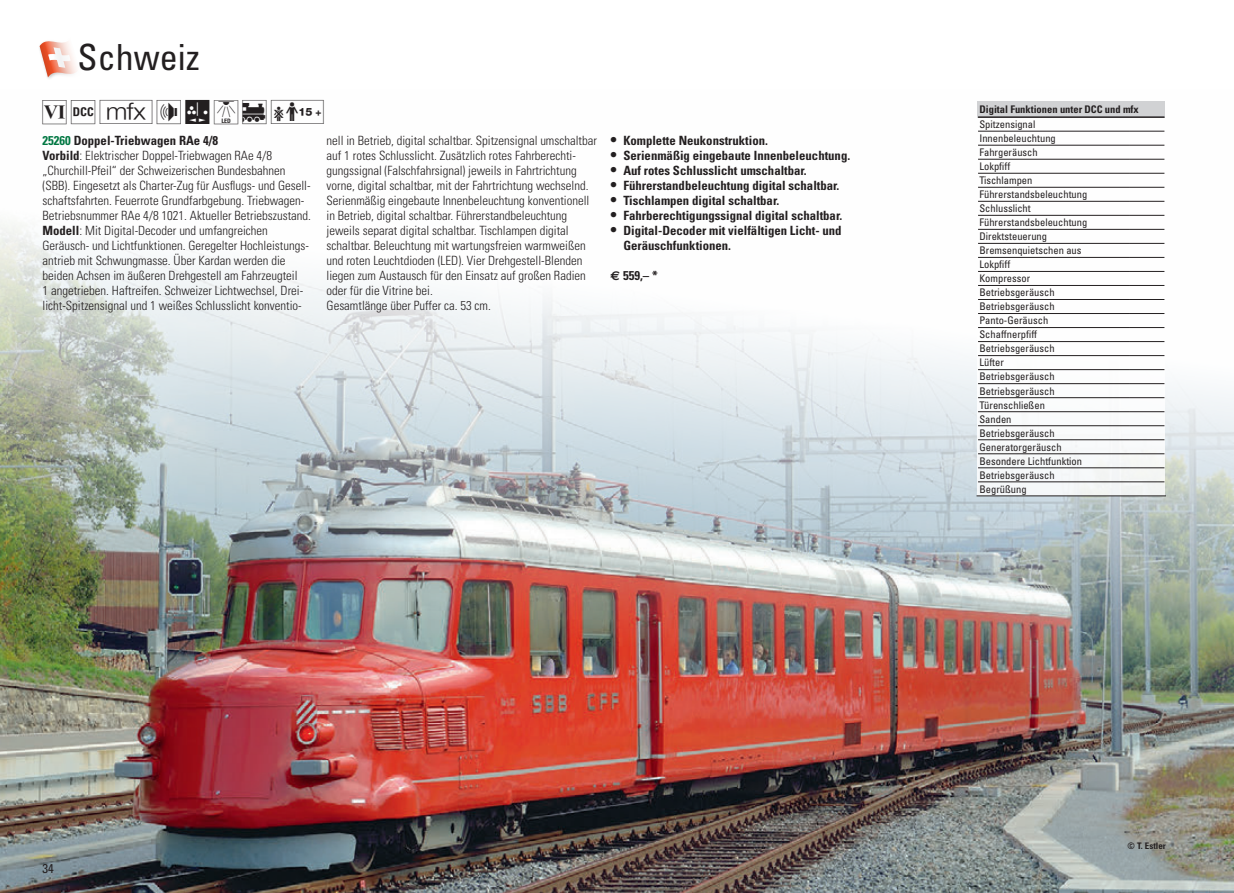
<style>
.page{position:relative;width:1234px;height:893px;background:#fff}
.page>*{position:absolute;margin:0;border:0;box-sizing:border-box;transform-origin:0 0}
.t1{font:condensed 36px "Univers LT Std";color:#231f20}
.t2{font:30px "Trix Piktos";color:#231f20}
.t3{font:300 condensed 12.75px/15px "Univers LT Std";color:#231f20}
.t4{font:700 condensed 12.75px/15px "Univers LT Std";color:#231f20}
.t5{font:condensed 12.75px "Univers LT Std";color:#231f20}
.t6{font:condensed 10.5px/14.1px "Univers LT Std";color:#231f20}
.t7{font:700 condensed 10.5px "Univers LT Std";color:#231f20}
.t8{font:700 condensed 9px "Univers LT Std";color:#231f20}
.s1{color:#007742}
.s2{font-weight:700}
.s3{font-size:15px}
.s4{font-family:"Euro Sans";font-stretch:normal}
</style>
<div class="page">
<svg style="left:40px;top:41px;width:37px;height:38px"></svg>
<img style="left:0;top:101px;width:1233px;height:792px">
<div style="left:977px;top:101px;width:187px;height:394px;background:#fff"></div>
<div style="left:977px;top:101px;width:187px;height:16px;background:#d1d2d4"></div>
<hr style="left:977px;top:117px;width:151px;height:1px;background:#231f20">
<hr style="left:1128px;top:117px;width:36px;height:1px;background:#231f20">
<hr style="left:977px;top:131px;width:151px;height:1px;background:#231f20">
<hr style="left:1128px;top:131px;width:36px;height:1px;background:#231f20">
<hr style="left:977px;top:145px;width:151px;height:1px;background:#231f20">
<hr style="left:1128px;top:145px;width:36px;height:1px;background:#231f20">
<hr style="left:977px;top:159px;width:151px;height:1px;background:#231f20">
<hr style="left:1128px;top:159px;width:36px;height:1px;background:#231f20">
<hr style="left:977px;top:173px;width:151px;height:1px;background:#231f20">
<hr style="left:1128px;top:173px;width:36px;height:1px;background:#231f20">
<hr style="left:977px;top:187px;width:151px;height:1px;background:#231f20">
<hr style="left:1128px;top:187px;width:36px;height:1px;background:#231f20">
<hr style="left:977px;top:201px;width:151px;height:1px;background:#231f20">
<hr style="left:1128px;top:201px;width:36px;height:1px;background:#231f20">
<hr style="left:977px;top:215px;width:151px;height:1px;background:#231f20">
<hr style="left:1128px;top:215px;width:36px;height:1px;background:#231f20">
<hr style="left:977px;top:229px;width:151px;height:1px;background:#231f20">
<hr style="left:1128px;top:229px;width:36px;height:1px;background:#231f20">
<hr style="left:977px;top:243px;width:151px;height:1px;background:#231f20">
<hr style="left:1128px;top:243px;width:36px;height:1px;background:#231f20">
<hr style="left:977px;top:257px;width:151px;height:1px;background:#231f20">
<hr style="left:1128px;top:257px;width:36px;height:1px;background:#231f20">
<hr style="left:977px;top:271px;width:151px;height:1px;background:#231f20">
<hr style="left:1128px;top:271px;width:36px;height:1px;background:#231f20">
<hr style="left:977px;top:285px;width:151px;height:1px;background:#231f20">
<hr style="left:1128px;top:285px;width:36px;height:1px;background:#231f20">
<hr style="left:977px;top:299px;width:151px;height:1px;background:#231f20">
<hr style="left:1128px;top:299px;width:36px;height:1px;background:#231f20">
<hr style="left:977px;top:313px;width:151px;height:1px;background:#231f20">
<hr style="left:1128px;top:313px;width:36px;height:1px;background:#231f20">
<hr style="left:977px;top:327px;width:151px;height:1px;background:#231f20">
<hr style="left:1128px;top:327px;width:36px;height:1px;background:#231f20">
<hr style="left:977px;top:341px;width:151px;height:1px;background:#231f20">
<hr style="left:1128px;top:341px;width:36px;height:1px;background:#231f20">
<hr style="left:977px;top:355px;width:151px;height:1px;background:#231f20">
<hr style="left:1128px;top:355px;width:36px;height:1px;background:#231f20">
<hr style="left:977px;top:369px;width:151px;height:1px;background:#231f20">
<hr style="left:1128px;top:369px;width:36px;height:1px;background:#231f20">
<hr style="left:977px;top:383px;width:151px;height:1px;background:#231f20">
<hr style="left:1128px;top:383px;width:36px;height:1px;background:#231f20">
<hr style="left:977px;top:397px;width:151px;height:1px;background:#231f20">
<hr style="left:1128px;top:397px;width:36px;height:1px;background:#231f20">
<hr style="left:977px;top:411px;width:151px;height:1px;background:#231f20">
<hr style="left:1128px;top:411px;width:36px;height:1px;background:#231f20">
<hr style="left:977px;top:425px;width:151px;height:1px;background:#231f20">
<hr style="left:1128px;top:425px;width:36px;height:1px;background:#231f20">
<hr style="left:977px;top:439px;width:151px;height:1px;background:#231f20">
<hr style="left:1128px;top:439px;width:36px;height:1px;background:#231f20">
<hr style="left:977px;top:454px;width:151px;height:1px;background:#231f20">
<hr style="left:1128px;top:454px;width:36px;height:1px;background:#231f20">
<hr style="left:977px;top:468px;width:151px;height:1px;background:#231f20">
<hr style="left:1128px;top:468px;width:36px;height:1px;background:#231f20">
<hr style="left:977px;top:482px;width:151px;height:1px;background:#231f20">
<hr style="left:1128px;top:482px;width:36px;height:1px;background:#231f20">
<hr style="left:976px;top:496px;width:152px;height:1px;background:#231f20">
<hr style="left:1128px;top:496px;width:37px;height:1px;background:#231f20">
<h1 class="t1" style="left:78px;top:35px;width:124px">Schweiz</h1>
<h2 class="t2" style="left:43px;top:96px;width:287px">_§`!M(Z\</h2>
<p class="t4" style="left:43px;top:133px;width:177px"><span class="s1">25260</span> Doppel-Triebwagen RAe 4/8</p>
<p class="t3" style="left:326px;top:133px;width:272px">nell in Betrieb, digital schaltbar. Spitzensignal umschaltbar auf 1 rotes Schlusslicht. Zusätzlich rotes Fahrberechti&shy;gungssignal (Falschfahrsignal) jeweils in Fahrtrichtung vorne, digital schaltbar, mit der Fahrtrichtung wechselnd.<br>Serienmäßig eingebaute Innenbeleuchtung konventionell in Betrieb, digital schaltbar. Führerstandbeleuchtung jeweils separat digital schaltbar. Tischlampen digital schaltbar. Beleuchtung mit wartungsfreien warmweißen und roten Leuchtdioden (LED). Vier Drehgestell-Blenden liegen zum Austausch für den Einsatz auf großen Radien oder für die Vitrine bei.<br>Gesamtlänge über Puffer ca. 53 cm.</p>
<p class="t3" style="left:43px;top:148px;width:270px"><span class="s2">Vorbild</span>: Elektrischer Doppel-Triebwagen RAe 4/8 „Churchill-Pfeil“ der Schweizerischen Bundesbahnen (SBB). Eingesetzt als Charter-Zug für Ausflugs- und Gesell&shy;schaftsfahrten. Feuerrote Grundfarbgebung. Triebwagen-Betriebsnummer RAe 4/8 1021. Aktueller Betriebszustand.<br><span class="s2">Modell</span>: Mit Digital-Decoder und umfangreichen Geräusch- und Lichtfunktionen. Geregelter Hochleistungs&shy;antrieb mit Schwungmasse. Über Kardan werden die beiden Achsen im äußeren Drehgestell am Fahrzeugteil<br>1 angetrieben. Haftreifen. Schweizer Lichtwechsel, Drei&shy;licht-Spitzensignal und 1 weißes Schlusslicht konventio-</p>
<p class="t4" style="left:610px;top:133px;width:159px"><span class="s3">•</span> Komplette Neukonstruktion.</p>
<p class="t4" style="left:610px;top:148px;width:241px"><span class="s3">•</span> Serienmäßig eingebaute Innenbeleuchtung.</p>
<p class="t4" style="left:610px;top:163px;width:198px"><span class="s3">•</span> Auf rotes Schlusslicht umschaltbar.</p>
<p class="t4" style="left:610px;top:178px;width:230px"><span class="s3">•</span> Führerstandbeleuchtung digital schaltbar.</p>
<p class="t4" style="left:610px;top:193px;width:170px"><span class="s3">•</span> Tischlampen digital schaltbar.</p>
<p class="t4" style="left:610px;top:208px;width:233px"><span class="s3">•</span> Fahrberechtigungssignal digital schaltbar.</p>
<p class="t4" style="left:623px;top:223px;width:220px;text-indent:-13px"><span class="s3">•</span> Digital-Decoder mit vielfältigen Licht- und<br>Geräuschfunktionen.</p>
<p class="t4" style="left:610px;top:268px;width:49px"><span class="s4">€</span> 559,– *</p>
<p class="t7" style="left:979px;top:103px;width:161px">Digital Funktionen unter DCC und mfx</p>
<p class="t6" style="left:979px;top:117px;width:109px">Spitzensignal<br>Innenbeleuchtung<br>Fahrgeräusch<br>Lokpfiff<br>Tischlampen<br>Führerstandsbeleuchtung<br>Schlusslicht<br>Führerstandsbeleuchtung<br>Direktsteuerung<br>Bremsenquietschen aus<br>Lokpfiff<br>Kompressor<br>Betriebsgeräusch<br>Betriebsgeräusch<br>Panto-Geräusch<br>Schaffnerpfiff<br>Betriebsgeräusch<br>Lüfter<br>Betriebsgeräusch<br>Betriebsgeräusch<br>Türenschließen<br>Sanden<br>Betriebsgeräusch<br>Generatorgeräusch<br>Besondere Lichtfunktion<br>Betriebsgeräusch<br>Begrüßung</p>
<p class="t5" style="left:43px;top:861px;width:13px">34</p>
<p class="t8" style="left:1127px;top:840px;width:40px">© T. Estler</p>
</div>
